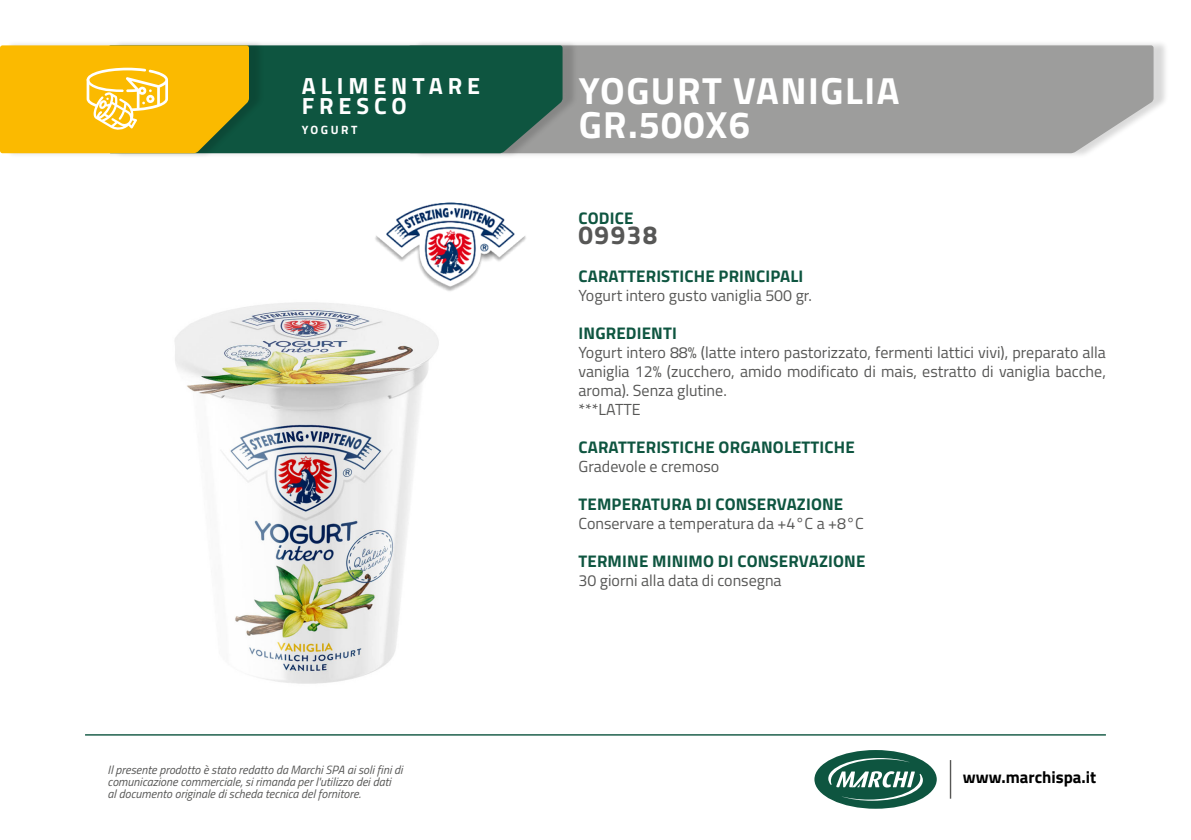
<style>
.page{position:relative;width:1191px;height:840px;background:#fff}
.page>*{position:absolute;margin:0;border:0;box-sizing:border-box;transform-origin:0 0}
.t1{font:700 37.8px/34.2px "Titillium Web";letter-spacing:.04em;color:#fff}
.t2{font:700 26px "Titillium Web";letter-spacing:.06em;color:#575756}
.t3{font:700 23.4px "Titillium Web";letter-spacing:.21em;color:#fff}
.t4{font:700 16.8px "Titillium Web";letter-spacing:.01em;color:#0e5540}
.t5{font:700 16.8px "Titillium Web";color:#000}
.t6{font:16px/19px "Titillium Web";color:#575756;text-align:justify}
.t7{font:italic 12px/12px "Titillium Web";color:#575756}
.t8{font:700 12px "Titillium Web";letter-spacing:.21em;color:#fff}
</style>
<div class="page">
<hr style="left:949px;top:759px;width:2px;height:39px;background:#575756">
<div style="left:814px;top:749px;width:122px;height:59px;background:#0e5540;border-radius:50%"></div>
<svg style="left:828px;top:757px;width:95px;height:43px"></svg>
<hr style="left:85px;top:733px;width:1021px;height:2px;background:#0e5540">
<div style="left:413px;top:40px;width:756px;height:119px;background:#000;opacity:.15"></div>
<div style="left:578px;top:45px;width:575px;height:108px;background:#9d9d9c"></div>
<div style="left:113px;top:40px;width:465px;height:119px;background:#000;opacity:.15"></div>
<div style="left:265px;top:45px;width:297px;height:108px;background:#0e5540"></div>
<div style="left:5px;top:40px;width:260px;height:119px;background:#000;opacity:.15"></div>
<svg style="left:0;top:45px;width:249px;height:108px;background:#efb811"></svg>
<img style="left:174px;top:302px;width:265px;height:382px">
<img style="left:375px;top:202px;width:151px;height:89px">
<p class="t3" style="left:302px;top:68px;width:180px">ALIMENTARE</p>
<p class="t3" style="left:302px;top:88px;width:107px">FRESCO</p>
<p class="t8" style="left:302px;top:121px;width:57px">YOGURT</p>
<p class="t7" style="left:108px;top:762px;width:296px">Il presente prodotto è stato redatto da Marchi SPA ai soli fini di comunicazione commerciale, si rimanda per l'utilizzo dei dati<br>al documento originale di scheda tecnica del fornitore.</p>
<p class="t1" style="left:578px;top:71px;width:322px">YOGURT VANIGLIA<br>GR.500X6</p>
<p class="t4" style="left:578px;top:205px;width:56px">CODICE</p>
<p class="t2" style="left:578px;top:215px;width:81px">09938</p>
<p class="t4" style="left:578px;top:263px;width:226px">CARATTERISTICHE PRINCIPALI</p>
<p class="t6" style="left:578px;top:285px;width:235px">Yogurt intero gusto vaniglia 500 gr.</p>
<p class="t4" style="left:578px;top:320px;width:100px">INGREDIENTI</p>
<p class="t6" style="left:578px;top:342px;width:529px">Yogurt intero 88% (latte intero pastorizzato, fermenti lattici vivi), preparato alla vaniglia 12% (zucchero, amido modificato di mais, estratto di vaniglia bacche, aroma). Senza glutine.</p>
<p class="t6" style="left:578px;top:399px;width:64px">***LATTE</p>
<p class="t4" style="left:578px;top:434px;width:278px">CARATTERISTICHE ORGANOLETTICHE</p>
<p class="t6" style="left:578px;top:456px;width:142px">Gradevole e cremoso</p>
<p class="t4" style="left:578px;top:491px;width:266px">TEMPERATURA DI CONSERVAZIONE</p>
<p class="t6" style="left:578px;top:513px;width:287px">Conservare a temperatura da +4°C a +8°C</p>
<p class="t4" style="left:578px;top:548px;width:288px">TERMINE MINIMO DI CONSERVAZIONE</p>
<p class="t6" style="left:578px;top:570px;width:205px">30 giorni alla data di consegna</p>
<p class="t5" style="left:963px;top:764px;width:135px">www.marchispa.it</p>
</div>
